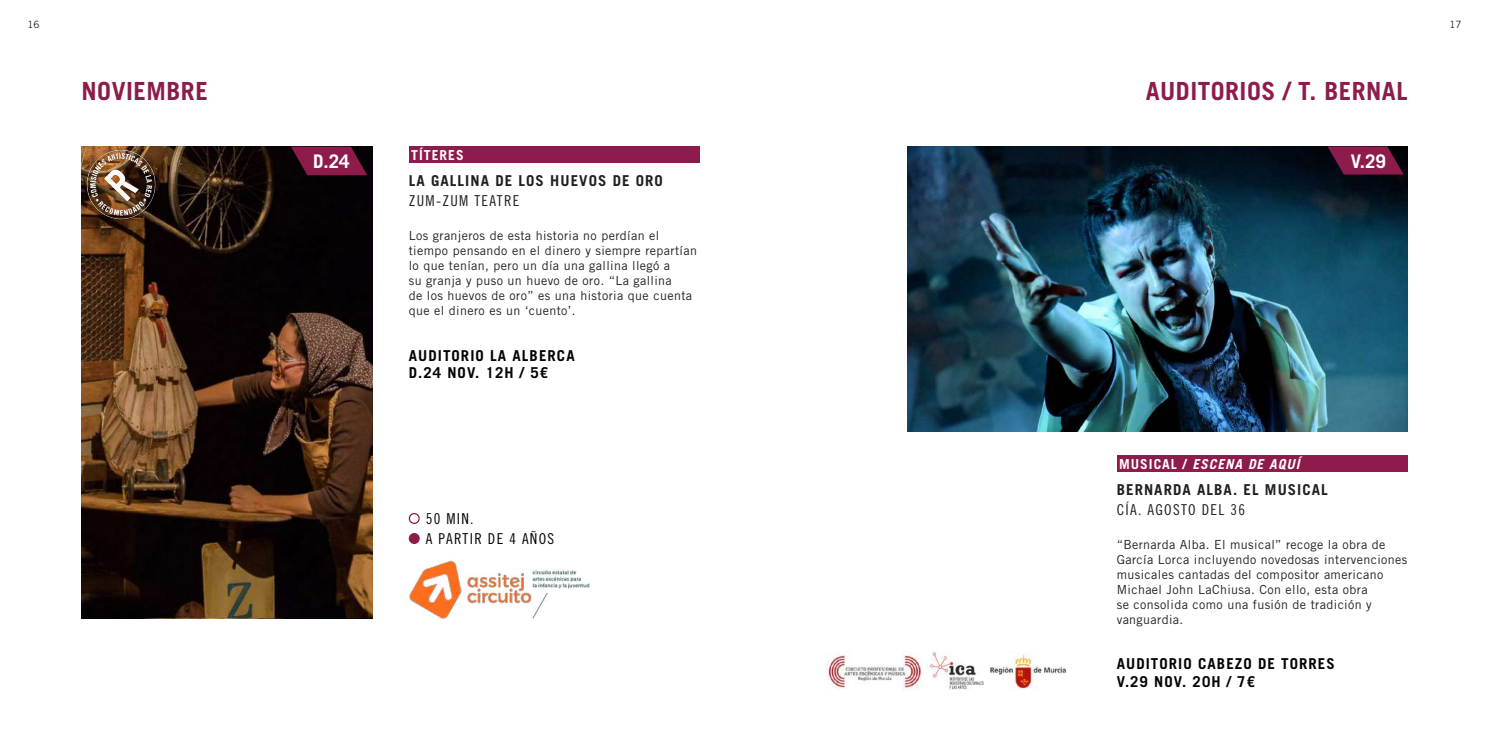
<style>
.page{position:relative;width:1489px;height:745px;background:#fff}
.page>*{position:absolute;margin:0;border:0;box-sizing:border-box;transform-origin:0 0}
.t1{font:700 25px "Trade Gothic LT Std";letter-spacing:.02em;color:#8d1c4c}
.t2{font:700 18.75px "Trade Gothic LT Std";color:#fff}
.t3{font:700 15px/17.5px "Trade Gothic LT Std";letter-spacing:.07em;color:#040503}
.t4{font:700 15px "Trade Gothic LT Std";letter-spacing:.07em;color:#231f20}
.t5{font:15px "Trade Gothic LT Std Cn 18";letter-spacing:.09em;color:#231f20}
.t6{font:15px/20px "Trade Gothic LT Std Cn 18";letter-spacing:.09em;color:#040503}
.t7{font:italic 700 13.75px "Trade Gothic LT Std";letter-spacing:.07em;color:#fff}
.t8{font:700 13.75px "Trade Gothic LT Std";letter-spacing:.07em;color:#fff}
.t9{font:12.5px/15px "Trade Gothic LT Std";letter-spacing:.03em;color:#231f20}
.t10{font:10px "Trade Gothic LT Std";color:#231f20}
.s1{font-style:normal}
</style>
<div class="page">
<div style="left:409px;top:512px;width:11px;height:11px;border:1px solid #8d1c4c;border-radius:50%"></div>
<div style="left:409px;top:533px;width:10px;height:10px;background:#8d1c4c;border-radius:50%"></div>
<div style="left:409px;top:532px;width:11px;height:11px;border:1px solid #8d1c4c;border-radius:50%"></div>
<img style="left:409px;top:560px;width:181px;height:58px">
<img style="left:907px;top:146px;width:500px;height:285px">
<svg style="left:1327px;top:146px;width:76px;height:28px"></svg>
<img style="left:81px;top:146px;width:291px;height:472px">
<div style="left:409px;top:146px;width:290px;height:17px;background:#8d1c4c"></div>
<svg style="left:291px;top:146px;width:76px;height:29px"></svg>
<div style="left:1116px;top:455px;width:291px;height:16px;background:#8d1c4c"></div>
<img style="left:85px;top:150px;width:72px;height:70px">
<img style="left:826px;top:651px;width:241px;height:39px">
<p class="t10" style="left:27px;top:18px;width:14px">16</p>
<p class="t10" style="left:1449px;top:18px;width:14px">17</p>
<h1 class="t1" style="left:81px;top:75px;width:128px">NOVIEMBRE</h1>
<h2 class="t2" style="left:313px;top:149px;width:38px">D.24</h2>
<p class="t8" style="left:411px;top:146px;width:54px">TÍTERES</p>
<p class="t4" style="left:409px;top:171px;width:256px">LA GALLINA DE LOS HUEVOS DE ORO</p>
<p class="t5" style="left:409px;top:192px;width:112px">ZUM-ZUM TEATRE</p>
<p class="t9" style="left:409px;top:228px;width:290px">Los granjeros de esta historia no perdían el tiempo pensando en el dinero y siempre repartían lo que tenían, pero un día una gallina llegó a<br>su granja y puso un huevo de oro. “La gallina<br>de los huevos de oro” es una historia que cuenta que el dinero es un ‘cuento’.</p>
<p class="t3" style="left:409px;top:346px;width:167px">AUDITORIO LA ALBERCA<br>D.24 NOV. 12H / 5€</p>
<p class="t6" style="left:425px;top:508px;width:130px">50 MIN.<br>A PARTIR DE 4 AÑOS</p>
<h1 class="t1" style="left:1145px;top:75px;width:263px">AUDITORIOS / T. BERNAL</h1>
<h2 class="t2" style="left:1350px;top:149px;width:37px">V.29</h2>
<p class="t7" style="left:1119px;top:455px;width:182px"><span class="s1">MUSICAL /</span> ESCENA DE AQUÍ</p>
<p class="t4" style="left:1116px;top:480px;width:213px">BERNARDA ALBA. EL MUSICAL</p>
<p class="t5" style="left:1116px;top:500px;width:130px">CÍA. AGOSTO DEL 36</p>
<p class="t9" style="left:1116px;top:536px;width:292px">“Bernarda Alba. El musical” recoge la obra de García Lorca incluyendo novedosas intervenciones musicales cantadas del compositor americano Michael John LaChiusa. Con ello, esta obra<br>se consolida como una fusión de tradición y vanguardia.</p>
<p class="t3" style="left:1116px;top:654px;width:220px">AUDITORIO CABEZO DE TORRES<br>V.29 NOV. 20H / 7€</p>
</div>
